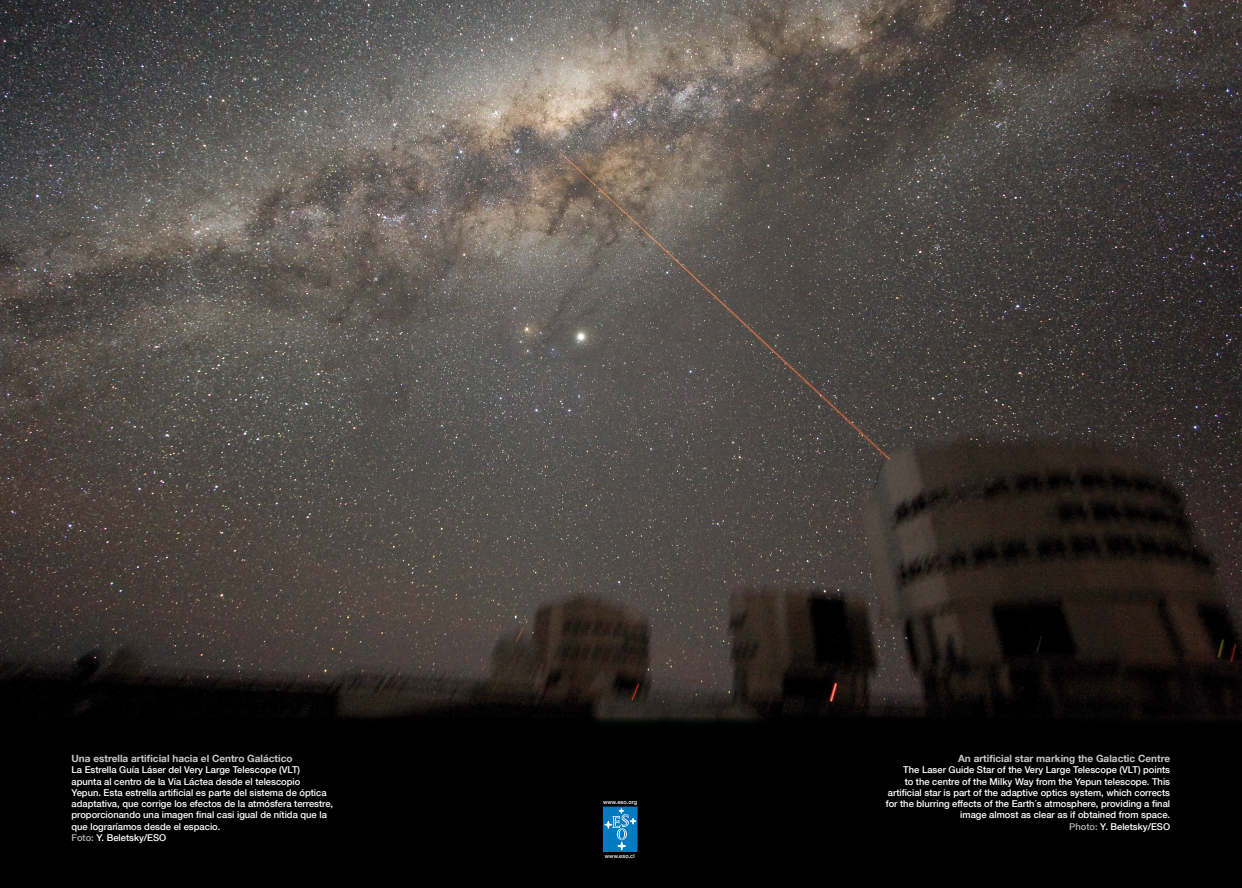
<style>
.page{position:relative;width:1242px;height:888px;background:#fff}
.page>*{position:absolute;margin:0;border:0;box-sizing:border-box;transform-origin:0 0}
.t1{font:700 10px "Helvetica Neue LT Com";color:#c6c7c9}
.t2{font:500 9.38px/11.2px "Helvetica Neue LT Com";color:#fff}
.t3{font:500 5.62px "Helvetica Neue LT Com";color:#fff}
.s1{color:#b1b3b4}
</style>
<div class="page">
<div style="left:0;top:728px;width:1242px;height:159px;background:#000"></div>
<img style="left:0;top:0;width:1242px;height:716px">
<img style="left:0;top:716px;width:1242px;height:12px">
<div style="left:603px;top:806px;width:34px;height:45px;border:1px solid #007bc1"></div>
<svg style="left:605px;top:808px;width:31px;height:41px"></svg>
<p class="t1" style="left:71px;top:752px;width:223px">Una estrella artificial hacia el Centro Galáctico</p>
<p class="t2" style="left:71px;top:764px;width:263px">La Estrella Guía Láser del Very Large Telescope (VLT)<br>apunta al centro de la Vía Láctea desde el telescopio<br>Yepun. Esta estrella artificial es parte del sistema de óptica adaptativa, que corrige los efectos de la atmósfera terrestre, proporcionando una imagen final casi igual de nítida que la que lograríamos desde el espacio.<br><span class="s1">Foto:</span> Y. Beletsky/ESO</p>
<p class="t3" style="left:603px;top:798px;width:35px">www.eso.org</p>
<p class="t3" style="left:605px;top:852px;width:31px">www.eso.cl</p>
<p class="t1" style="left:958px;top:752px;width:213px">An artificial star marking the Galactic Centre</p>
<p class="t2" style="left:885px;top:764px;width:286px;text-align:right">The Laser Guide Star of the Very Large Telescope (VLT) points<br>to the centre of the Milky Way from the Yepun telescope. This artificial star is part of the adaptive optics system, which corrects for the blurring effects of the Earth´s atmosphere, providing a final image almost as clear as if obtained from space.<br><span class="s1">Photo:</span> Y. Beletsky/ESO</p>
</div>
